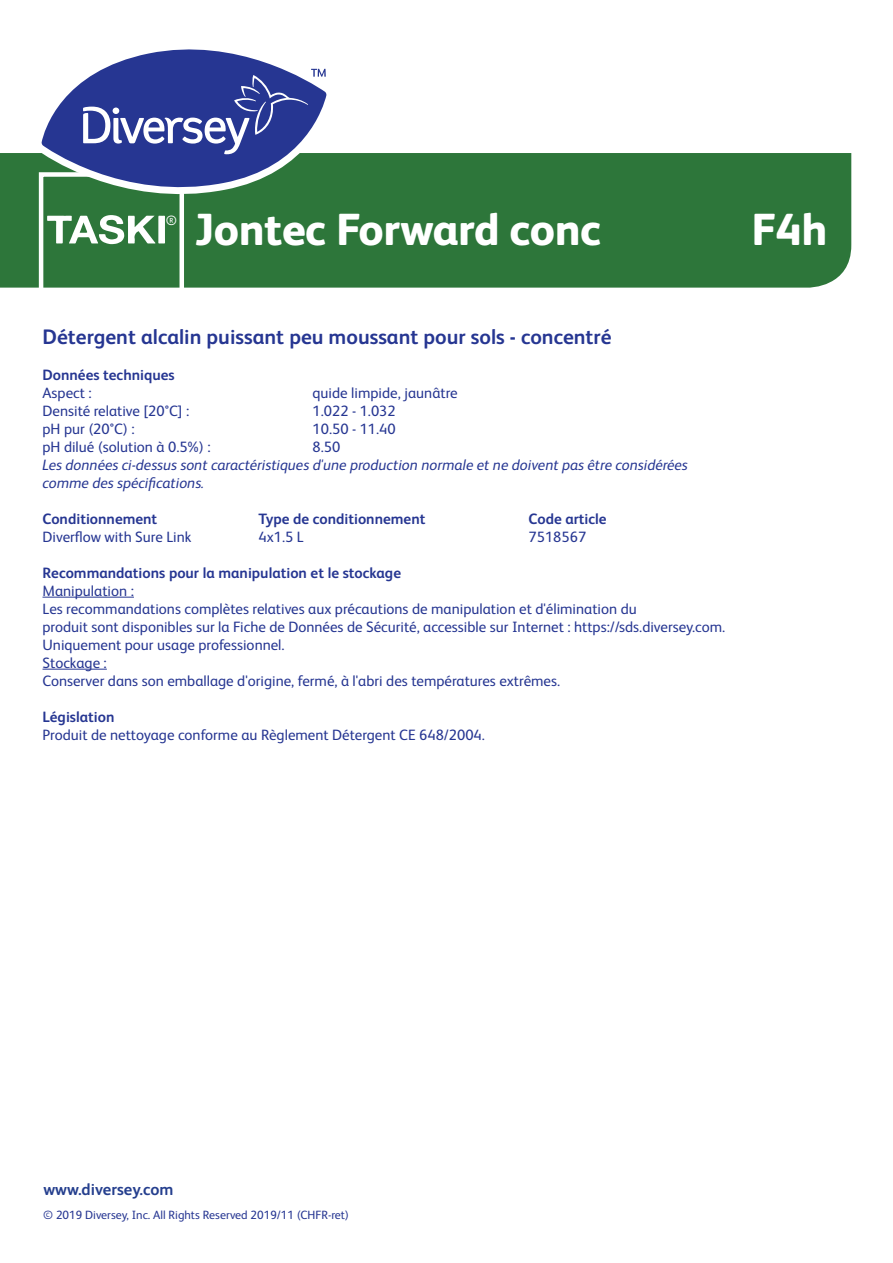
<style>
.page{position:relative;width:893px;height:1263px;background:#fff}
.page>*{position:absolute;margin:0;border:0;box-sizing:border-box;transform-origin:0 0}
.t1{font:800 45px "FS Albert Pro";letter-spacing:-.01em;color:#fff}
.t2{font:700 21px "FS Albert Pro";color:#263692}
.t3{font:700 16.5px "FS Albert Pro";color:#253f8e}
.t4{font:15px/18px "FS Albert Pro";color:#263692}
.t5{font:700 15px "FS Albert Pro";color:#263692}
.t6{font:italic 15px/18px "FS Albert Pro";color:#263692}
.t7{font:13.5px "FS Albert Pro";color:#fff}
.t8{font:12px "FS Albert Pro";color:#263692}
</style>
<div class="page">
<div style="left:0;top:153px;width:851px;height:135px;background:#2d763a"></div>
<img style="left:69px;top:215px;width:86px;height:29px">
<hr style="left:43px;top:597px;width:91px;height:1px;background:#263692">
<hr style="left:43px;top:669px;width:64px;height:1px;background:#263692">
<svg style="left:34px;top:49px;width:305px;height:165px"></svg>
<svg style="left:83px;top:69px;width:243px;height:86px"></svg>
<p class="t7" style="left:166px;top:211px;width:13px">®</p>
<h1 class="t1" style="left:195px;top:194px;width:408px">Jontec Forward conc</h1>
<h1 class="t1" style="left:752px;top:194px;width:78px">F4h</h1>
<h2 class="t2" style="left:43px;top:322px;width:570px">Détergent alcalin puissant peu moussant pour sols - concentré</h2>
<p class="t5" style="left:43px;top:364px;width:134px">Données techniques</p>
<p class="t4" style="left:43px;top:382px;width:51px">Aspect :</p>
<p class="t4" style="left:313px;top:382px;width:147px">quide limpide, jaunâtre</p>
<p class="t4" style="left:43px;top:400px;width:148px">Densité relative [20°C] :</p>
<p class="t4" style="left:313px;top:400px;width:85px">1.022 - 1.032</p>
<p class="t4" style="left:43px;top:418px;width:94px">pH pur (20°C) :</p>
<p class="t4" style="left:313px;top:418px;width:85px">10.50 - 11.40</p>
<p class="t4" style="left:43px;top:436px;width:170px">pH dilué (solution à 0.5%) :</p>
<p class="t4" style="left:313px;top:436px;width:29px">8.50</p>
<p class="t6" style="left:43px;top:455px;width:647px">Les données ci-dessus sont caractéristiques d'une production normale et ne doivent pas être considérées comme des spécifications.</p>
<p class="t5" style="left:43px;top:508px;width:116px">Conditionnement</p>
<p class="t5" style="left:259px;top:508px;width:168px">Type de conditionnement</p>
<p class="t5" style="left:529px;top:508px;width:80px">Code article</p>
<p class="t4" style="left:43px;top:526px;width:150px">Diverflow with Sure Link</p>
<p class="t4" style="left:259px;top:526px;width:47px">4x1.5 L</p>
<p class="t4" style="left:529px;top:526px;width:59px">7518567</p>
<p class="t5" style="left:43px;top:562px;width:360px">Recommandations pour la manipulation et le stockage</p>
<p class="t4" style="left:43px;top:580px;width:684px">Manipulation :<br>Les recommandations complètes relatives aux précautions de manipulation et d'élimination du<br>produit sont disponibles sur la Fiche de Données de Sécurité, accessible sur Internet : https://sds.diversey.com.<br>Uniquement pour usage professionnel.<br>Stockage :<br>Conserver dans son emballage d'origine, fermé, à l'abri des températures extrêmes.</p>
<p class="t5" style="left:43px;top:706px;width:73px">Législation</p>
<p class="t4" style="left:43px;top:724px;width:444px">Produit de nettoyage conforme au Règlement Détergent CE 648/2004.</p>
<p class="t3" style="left:43px;top:1177px;width:132px">www.diversey.com</p>
<p class="t8" style="left:43px;top:1206px;width:307px">© 2019 Diversey, Inc. All Rights Reserved 2019/11 (CHFR-ret)</p>
</div>
